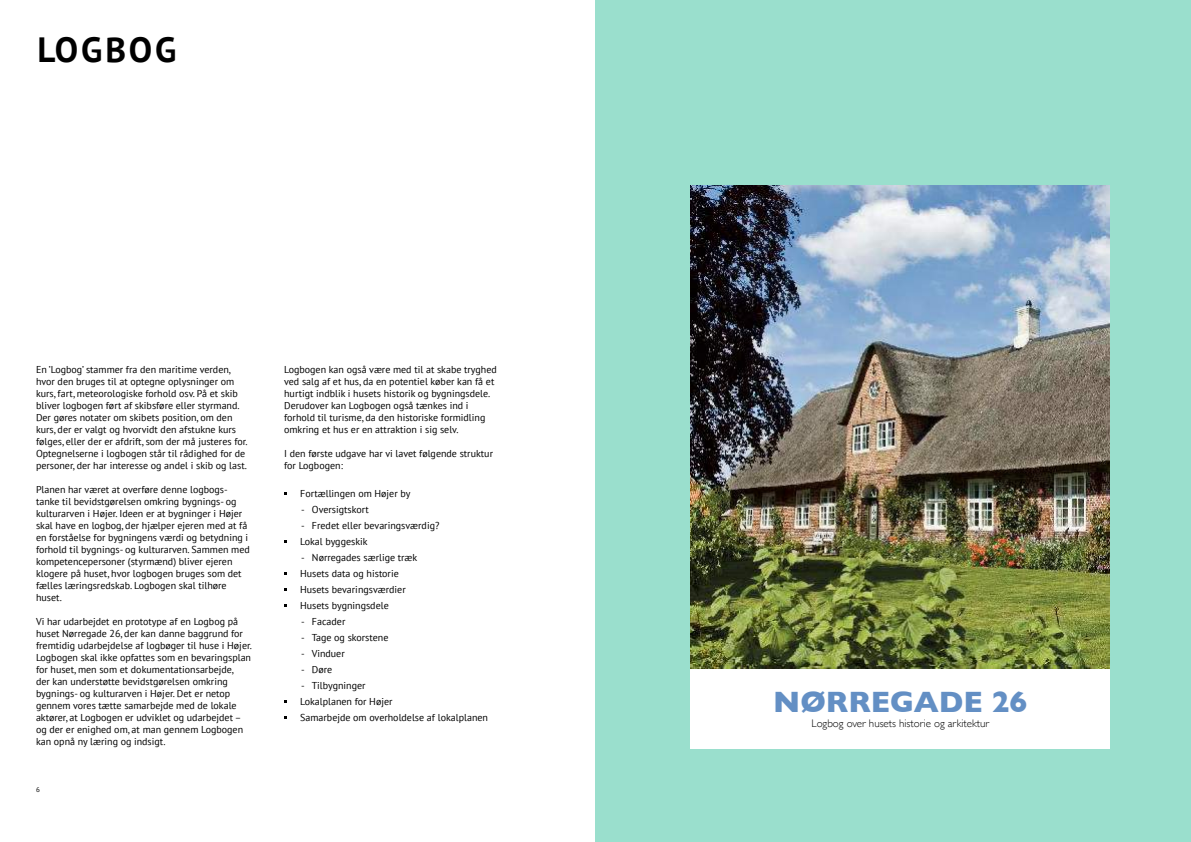
<style>
.page{position:relative;width:1191px;height:842px;background:#fff}
.page>*{position:absolute;margin:0;border:0;box-sizing:border-box;transform-origin:0 0}
.t1{font:700 35px "PT Sans";letter-spacing:.08em;color:#000}
.t2{font:700 30px "Gill Sans";color:#638fc4}
.t3{font:300 11px "Gill Sans";color:#000}
.t4{font:10px/12px "PT Sans";color:#000}
.t5{font:7px "PT Sans";color:#000}
</style>
<div class="page">
<div style="left:595px;top:0;width:596px;height:842px;background:#9adfcd"></div>
<div style="left:690px;top:185px;width:419px;height:564px;background:#fff"></div>
<img style="left:690px;top:185px;width:419px;height:484px">
<h1 class="t1" style="left:37px;top:27px;width:140px">LOGBOG</h1>
<p class="t4" style="left:36px;top:363px;width:213px">En ’Logbog’ stammer fra den maritime verden, hvor den bruges til at optegne oplysninger om kurs, fart, meteorologiske forhold osv. På et skib bliver logbogen ført af skibsføre eller styrmand.<br>Der gøres notater om skibets position, om den kurs, der er valgt og hvorvidt den afstukne kurs følges, eller der er afdrift, som der må justeres for.<br>Optegnelserne i logbogen står til rådighed for de personer, der har interesse og andel i skib og last.</p>
<p class="t4" style="left:36px;top:483px;width:215px">Planen har været at overføre denne logbogs&shy;tanke til bevidstgørelsen omkring bygnings- og kulturarven i Højer. Ideen er at bygninger i Højer skal have en logbog, der hjælper ejeren med at få en forståelse for bygningens værdi og betydning i forhold til bygnings- og kulturarven. Sammen med kompetencepersoner (styrmænd) bliver ejeren klogere på huset, hvor logbogen bruges som det fælles læringsredskab. Logbogen skal tilhøre huset.</p>
<p class="t4" style="left:36px;top:615px;width:217px">Vi har udarbejdet en prototype af en Logbog på huset Nørregade 26, der kan danne baggrund for fremtidig udarbejdelse af logbøger til huse i Højer.<br>Logbogen skal ikke opfattes som en bevaringsplan for huset, men som et dokumentationsarbejde,<br>der kan understøtte bevidstgørelsen omkring bygnings- og kulturarven i Højer. Det er netop gennem vores tætte samarbejde med de lokale aktører, at Logbogen er udviklet og udarbejdet – og der er enighed om, at man gennem Logbogen kan opnå ny læring og indsigt.</p>
<p class="t5" style="left:36px;top:785px;width:5px">6</p>
<p class="t4" style="left:284px;top:363px;width:214px">Logbogen kan også være med til at skabe tryghed ved salg af et hus, da en potentiel køber kan få et hurtigt indblik i husets historik og bygningsdele.<br>Derudover kan Logbogen også tænkes ind i forhold til turisme, da den historiske formidling omkring et hus er en attraktion i sig selv.</p>
<p class="t4" style="left:284px;top:447px;width:210px">I den første udgave har vi lavet følgende struktur for Logbogen:</p>
<p class="t4" style="left:300px;top:487px;width:112px">Fortællingen om Højer by</p>
<p class="t4" style="left:301px;top:503px;width:69px">- Oversigtskort</p>
<p class="t4" style="left:300px;top:517px;width:141px;line-height:16px">- Fredet eller bevaringsværdig?<br>Lokal byggeskik</p>
<p class="t4" style="left:300px;top:549px;width:119px;line-height:16px">- Nørregades særlige træk<br>Husets data og historie<br>Husets bevaringsværdier<br>Husets bygningsdele</p>
<p class="t4" style="left:301px;top:615px;width:46px">- Facader</p>
<p class="t4" style="left:301px;top:631px;width:89px">- Tage og skorstene</p>
<p class="t4" style="left:301px;top:647px;width:45px">- Vinduer</p>
<p class="t4" style="left:301px;top:663px;width:33px">- Døre</p>
<p class="t4" style="left:300px;top:677px;width:189px;line-height:16px">- Tilbygninger<br>Lokalplanen for Højer<br>Samarbejde om overholdelse af lokalplanen</p>
<h2 class="t2" style="left:773px;top:678px;width:256px">NØRREGADE 26</h2>
<p class="t3" style="left:811px;top:715px;width:179px">Logbog over husets historie og arkitektur</p>
</div>
